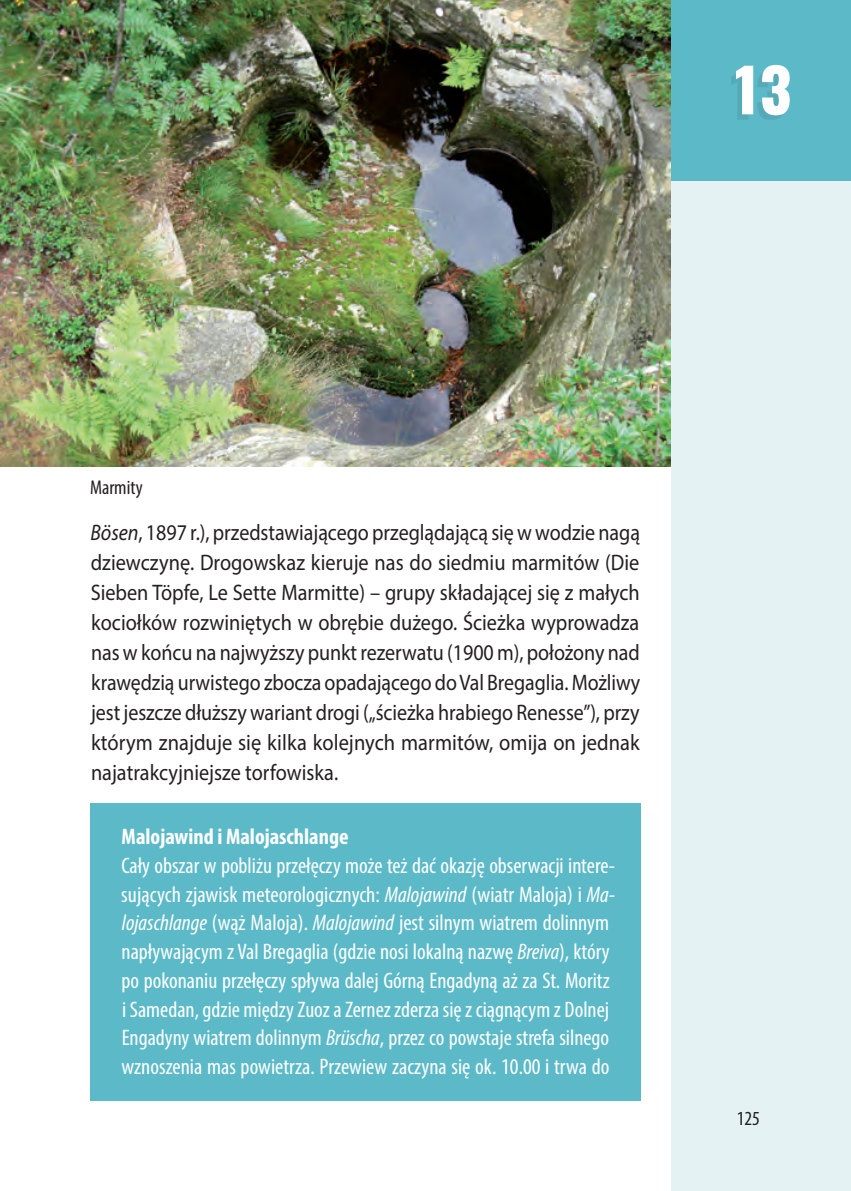
<style>
.page{position:relative;width:851px;height:1191px;background:#fff}
.page>*{position:absolute;margin:0;border:0;box-sizing:border-box;transform-origin:0 0}
.t1{font:800 60px "Oswald";color:#fff}
.txt{font:22.5px/30px "Myriad Pro";color:#231f20;text-align:justify;scale:.89 1}
.ramka{font:condensed 22.5px/28.8px "Myriad Pro";color:#fff}
.ramka-2{font:700 condensed 22.5px "Myriad Pro";color:#fff}
.txt_photo{font:condensed 20px "Myriad Pro";color:#231f20}
.s1{font-style:italic}
</style>
<div class="page">
<div style="left:670px;top:180px;width:180px;height:1011px;background:#e4f2f4"></div>
<div style="left:670px;top:0;width:180px;height:180px;background:#5cbac8"></div>
<div style="left:730px;top:70px;width:54px;height:50px;background:#231f20;opacity:.1"></div>
<img style="left:0;top:0;width:670px;height:467px">
<div style="left:90px;top:803px;width:550px;height:297px;background:#5cbac8"></div>
<h1 class="t1" style="left:729px;top:48px;width:63px">13</h1>
<p class="txt_photo" style="left:90px;top:476px;width:54px">Marmity</p>
<p class="txt" style="left:90px;top:517px;width:619px"><span class="s1">Bösen</span>, 1897 r.), przedstawiającego przeglądającą się w wodzie nagą dziewczynę. Drogowskaz kieruje nas do siedmiu marmitów (Die Sieben Töpfe, Le Sette Marmitte) – grupy składającej się z małych kociołków rozwiniętych w obrębie dużego. Ścieżka wyprowadza nas w końcu na najwyższy punkt rezerwatu (1900 m), położony nad krawędzią urwistego zbocza opadającego do Val Bregaglia. Możliwy jest jeszcze dłuższy wariant drogi („ścieżka hrabiego Renesse”), przy którym znajduje się kilka kolejnych marmitów, omija on jednak najatrakcyjniejsze torfowiska.</p>
<p class="ramka-2" style="left:122px;top:822px;width:228px">Malojawind i Malojaschlange</p>
<p class="ramka" style="left:121px;top:850px;width:495px">Cały obszar w pobliżu przełęczy może też dać okazję obserwacji intere&shy;sujących zjawisk meteorologicznych: <span class="s1">Malojawind</span> (wiatr Maloja) i <span class="s1">Ma&shy;lojaschlange</span> (wąż Maloja). <span class="s1">Malojawind</span> jest silnym wiatrem dolinnym napływającym z Val Bregaglia (gdzie nosi lokalną nazwę <span class="s1">Breiva</span>), który po pokonaniu przełęczy spływa dalej Górną Engadyną aż za St. Moritz i Samedan, gdzie między Zuoz a Zernez zderza się z ciągnącym z Dolnej Engadyny wiatrem dolinnym <span class="s1">Brüscha</span>, przez co powstaje strefa silnego wznoszenia mas powietrza. Przewiew zaczyna się ok. 10.00 i trwa do</p>
<p class="txt_photo" style="left:736px;top:1106px;width:25px">125</p>
</div>
